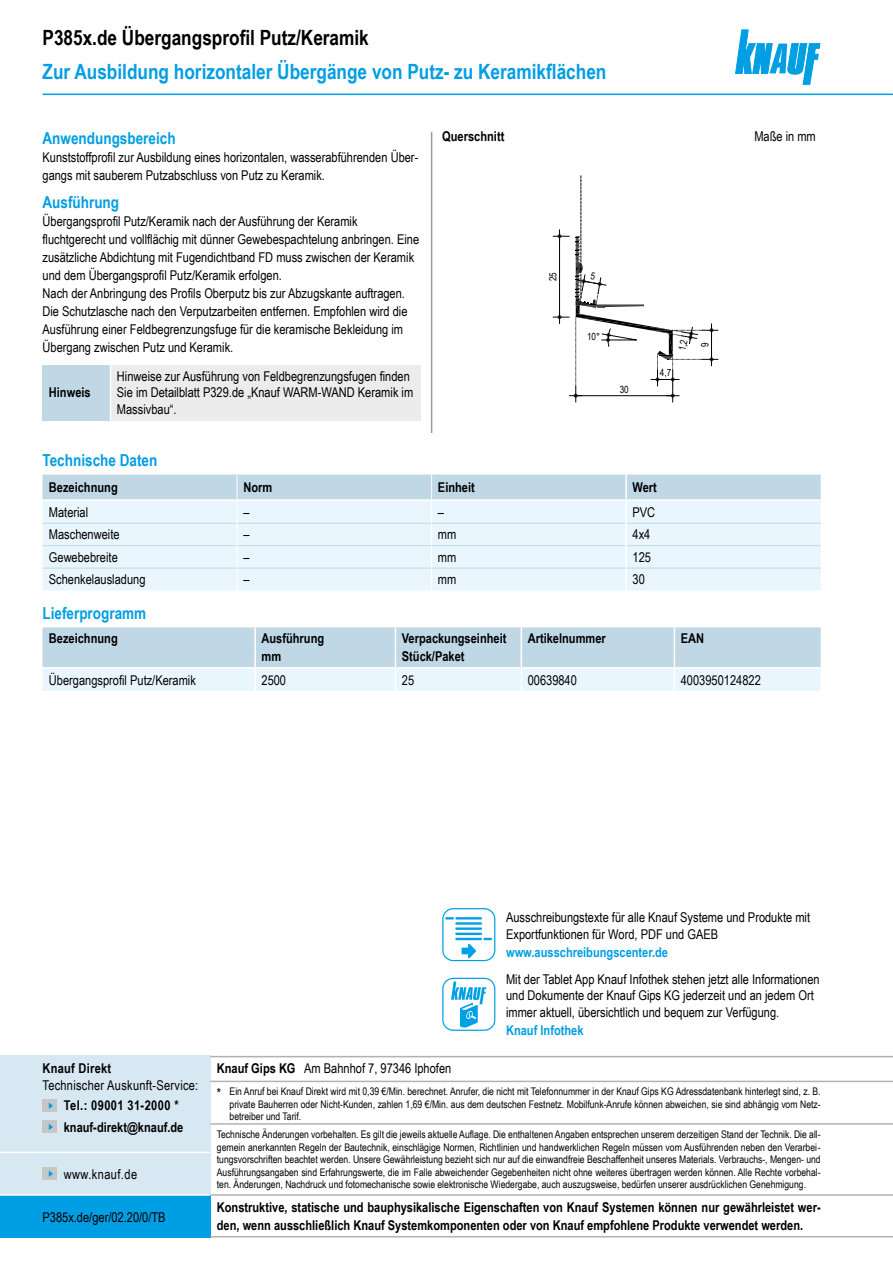
<style>
.page{position:relative;width:893px;height:1263px;background:#fff}
.page>*{position:absolute;margin:0;border:0;box-sizing:border-box;transform-origin:0 0}
.t1{font:700 21px "Arial Narrow";color:#009ee3}
.t2{font:700 21px "Arial Narrow";color:#000}
.Ue3_11cyan_TB{font:700 16.5px "Arial Narrow";color:#009ee3}
.Text_TB{font:13.5px/18px "Arial Narrow";color:#000}
.Tab_Kopf_TB{font:700 13.5px/18px "Arial Narrow";color:#000}
.Tab_Text_TB{font:13.5px "Arial Narrow";color:#000}
.Hinweis_Text_TB{font:13.5px/16.5px "Arial Narrow";color:#000}
.t3{font:700 13.5px "Arial Narrow";color:#009ee3}
.Text_TB-2{font:13.5px "Arial Narrow";letter-spacing:.02em;color:#000}
.Impressum_Drucknorm{font:13.5px "Arial Narrow";color:#000}
.Tab_Kopf_TB-2{font:700 13.5px "Arial Narrow";letter-spacing:.03em;color:#000}
.Text_TB-3{font:13.5px "Arial Narrow";letter-spacing:.03em;color:#000}
.Tab_Kopf_TB-3{font:700 13.5px "Arial Narrow";letter-spacing:.02em;color:#000}
.Ue5_9schwarz_TB{font:700 13.5px "Arial Narrow";color:#000}
.Hinweis_TB{font:700 13.5px "Arial Narrow";color:#000}
.t4{font:10.5px/12.6px "Arial Narrow";color:#000;text-align:justify}
.t5{font:9.9px "Arial Narrow";color:#000}
.s1{font-weight:700}
.s2{font-size:13.5px}
</style>
<div class="page">
<svg style="left:735px;top:30px;width:85px;height:54px"></svg>
<hr style="left:43px;top:94px;width:850px;height:1px;background:#009ee3">
<hr style="left:431px;top:132px;width:1px;height:301px;background:#9c9c9d">
<div style="left:442px;top:978px;width:53px;height:53px;border:1px solid #00a0e4;border-radius:11px"></div>
<svg style="left:451px;top:981px;width:35px;height:47px"></svg>
<div style="left:442px;top:908px;width:53px;height:53px;border:1px solid #00a0e4;border-radius:11px"></div>
<hr style="left:455px;top:917px;width:27px;height:2px;background:#00a0e4">
<hr style="left:455px;top:922px;width:27px;height:3px;background:#00a0e4">
<hr style="left:455px;top:927px;width:27px;height:3px;background:#00a0e4">
<hr style="left:455px;top:933px;width:27px;height:2px;background:#00a0e4">
<hr style="left:455px;top:938px;width:27px;height:2px;background:#00a0e4">
<svg style="left:461px;top:944px;width:15px;height:14px"></svg>
<svg style="left:445px;top:917px;width:9px;height:2px"></svg>
<svg style="left:483px;top:938px;width:9px;height:2px"></svg>
<div style="left:0;top:1195px;width:210px;height:42px;background:#009ee3"></div>
<div style="left:0;top:1056px;width:210px;height:139px;background:#d7e8f2"></div>
<div style="left:43px;top:1167px;width:14px;height:13px;background:#c5c6c6"></div>
<svg style="left:49px;top:1170px;width:4px;height:7px"></svg>
<hr style="left:210px;top:1123px;width:683px;height:2px;background:#b1b2b3">
<div style="left:43px;top:1120px;width:14px;height:13px;background:#c5c6c6"></div>
<svg style="left:49px;top:1124px;width:4px;height:6px"></svg>
<div style="left:43px;top:1099px;width:14px;height:13px;background:#c5c6c6"></div>
<svg style="left:49px;top:1102px;width:4px;height:7px"></svg>
<hr style="left:0;top:1194px;width:210px;height:2px;background:#fff">
<hr style="left:0;top:1152px;width:210px;height:1px;background:#fff">
<hr style="left:210px;top:1194px;width:683px;height:2px;background:#b1b2b3">
<hr style="left:210px;top:1236px;width:683px;height:1px;background:#b1b2b3">
<hr style="left:210px;top:1056px;width:683px;height:1px;background:#b1b2b3">
<hr style="left:210px;top:1081px;width:683px;height:1px;background:#b1b2b3">
<svg style="left:43px;top:475px;width:778px;height:115px;background:#e0eef8"></svg>
<hr style="left:625px;top:475px;width:2px;height:25px;background:#fff">
<hr style="left:625px;top:500px;width:2px;height:23px;background:#fff">
<hr style="left:625px;top:523px;width:2px;height:23px;background:#fff">
<hr style="left:625px;top:546px;width:2px;height:22px;background:#fff">
<hr style="left:625px;top:568px;width:2px;height:22px;background:#fff">
<hr style="left:43px;top:499px;width:194px;height:2px;background:#fff">
<hr style="left:432px;top:499px;width:193px;height:2px;background:#fff">
<hr style="left:237px;top:499px;width:195px;height:2px;background:#fff">
<hr style="left:627px;top:499px;width:194px;height:2px;background:#fff">
<svg style="left:43px;top:627px;width:778px;height:64px;background:#d0e3ef"></svg>
<div style="left:43px;top:365px;width:68px;height:55px;background:#c0d8e6"></div>
<div style="left:111px;top:365px;width:310px;height:55px;background:#ececec"></div>
<hr style="left:110px;top:365px;width:1px;height:55px;background:#fff">
<svg style="left:553px;top:176px;width:165px;height:226px"></svg>
<h1 class="t2" style="left:43px;top:22px;width:328px">P385x.de Übergangsprofil Putz/Keramik</h1>
<h1 class="t1" style="left:43px;top:56px;width:565px">Zur Ausbildung horizontaler Übergänge von Putz- zu Keramikflächen</h1>
<p class="Ue3_11cyan_TB" style="left:43px;top:125px;width:135px">Anwendungsbereich</p>
<p class="Text_TB" style="left:43px;top:147px;width:377px">Kunststoffprofil zur Ausbildung eines horizontalen, wasserabführenden Über&shy;gangs mit sauberem Putzabschluss von Putz zu Keramik.</p>
<p class="Ue3_11cyan_TB" style="left:43px;top:190px;width:78px">Ausführung</p>
<p class="Text_TB" style="left:43px;top:212px;width:378px">Übergangsprofil Putz/Keramik nach der Ausführung der Keramik fluchtgerecht und vollflächig mit dünner Gewebespachtelung anbringen. Eine zusätzliche Abdichtung mit Fugendichtband FD muss zwischen der Keramik und dem Übergangsprofil Putz/Keramik erfolgen.</p>
<p class="Text_TB" style="left:43px;top:284px;width:366px">Nach der Anbringung des Profils Oberputz bis zur Abzugskante auftragen.<br>Die Schutzlasche nach den Verputzarbeiten entfernen. Empfohlen wird die Ausführung einer Feldbegrenzungsfuge für die keramische Bekleidung im Übergang zwischen Putz und Keramik.</p>
<p class="Hinweis_TB" style="left:49px;top:382px;width:43px">Hinweis</p>
<p class="Hinweis_Text_TB" style="left:117px;top:367px;width:298px">Hinweise zur Ausführung von Feldbegrenzungsfugen finden<br>Sie im Detailblatt P329.de „Knauf WARM-WAND Keramik im<br>Massivbau“.</p>
<p class="Ue5_9schwarz_TB" style="left:442px;top:127px;width:64px">Querschnitt</p>
<p class="Text_TB" style="left:754px;top:127px;width:63px">Maße in mm</p>
<p class="t5" style="left:546px;top:281px;width:11px;rotate:-90deg">25</p>
<p class="t5" style="left:587px;top:329px;width:15px">10°</p>
<p class="t5" style="left:620px;top:382px;width:11px">30</p>
<p class="t5" style="left:660px;top:365px;width:13px">4,7</p>
<p class="t5" style="left:698px;top:347px;width:6px;rotate:-90deg">9</p>
<p class="Ue3_11cyan_TB" style="left:43px;top:448px;width:116px">Technische Daten</p>
<p class="Tab_Kopf_TB" style="left:49px;top:478px;width:70px">Bezeichnung</p>
<p class="Tab_Kopf_TB" style="left:243px;top:478px;width:30px">Norm</p>
<p class="Tab_Kopf_TB" style="left:438px;top:478px;width:38px">Einheit</p>
<p class="Tab_Kopf_TB" style="left:632px;top:478px;width:26px">Wert</p>
<p class="Tab_Text_TB" style="left:49px;top:502px;width:41px">Material</p>
<p class="Tab_Text_TB" style="left:243px;top:502px;width:8px">–</p>
<p class="Tab_Text_TB" style="left:438px;top:502px;width:8px">–</p>
<p class="Tab_Text_TB" style="left:632px;top:502px;width:24px">PVC</p>
<p class="Tab_Text_TB" style="left:49px;top:525px;width:72px">Maschenweite</p>
<p class="Tab_Text_TB" style="left:243px;top:525px;width:8px">–</p>
<p class="Tab_Text_TB" style="left:438px;top:525px;width:20px">mm</p>
<p class="Tab_Text_TB" style="left:632px;top:525px;width:19px">4x4</p>
<p class="Tab_Text_TB" style="left:49px;top:547px;width:70px">Gewebebreite</p>
<p class="Tab_Text_TB" style="left:243px;top:547px;width:8px">–</p>
<p class="Tab_Text_TB" style="left:438px;top:547px;width:20px">mm</p>
<p class="Tab_Text_TB" style="left:632px;top:547px;width:20px">125</p>
<p class="Tab_Text_TB" style="left:49px;top:569px;width:98px">Schenkelausladung</p>
<p class="Tab_Text_TB" style="left:243px;top:569px;width:8px">–</p>
<p class="Tab_Text_TB" style="left:438px;top:569px;width:20px">mm</p>
<p class="Tab_Text_TB" style="left:632px;top:569px;width:14px">30</p>
<p class="Ue3_11cyan_TB" style="left:43px;top:601px;width:105px">Lieferprogramm</p>
<p class="Tab_Kopf_TB" style="left:49px;top:629px;width:70px">Bezeichnung</p>
<p class="Tab_Kopf_TB" style="left:261px;top:629px;width:64px">Ausführung</p>
<p class="Tab_Kopf_TB" style="left:402px;top:629px;width:106px">Verpackungseinheit</p>
<p class="Tab_Kopf_TB" style="left:528px;top:629px;width:80px">Artikelnummer</p>
<p class="Tab_Kopf_TB" style="left:681px;top:629px;width:25px">EAN</p>
<p class="Tab_Kopf_TB" style="left:261px;top:647px;width:21px">mm</p>
<p class="Tab_Kopf_TB" style="left:402px;top:647px;width:64px">Stück/Paket</p>
<p class="Tab_Text_TB" style="left:49px;top:670px;width:149px">Übergangsprofil Putz/Keramik</p>
<p class="Tab_Text_TB" style="left:261px;top:670px;width:26px">2500</p>
<p class="Tab_Text_TB" style="left:402px;top:670px;width:14px">25</p>
<p class="Tab_Text_TB" style="left:528px;top:670px;width:51px">00639840</p>
<p class="Tab_Text_TB" style="left:681px;top:670px;width:82px">4003950124822</p>
<p class="Text_TB" style="left:506px;top:909px;width:305px;line-height:16.5px">Ausschreibungstexte für alle Knauf Systeme und Produkte mit<br>Exportfunktionen für Word, PDF und GAEB</p>
<p class="t3" style="left:506px;top:942px;width:164px">www.ausschreibungscenter.de</p>
<p class="Tab_Kopf_TB-3" style="left:43px;top:1058px;width:70px">Knauf Direkt</p>
<p class="Text_TB-2" style="left:43px;top:1075px;width:157px">Technischer Auskunft-Service:</p>
<p class="Tab_Kopf_TB" style="left:64px;top:1117px;width:121px">knauf-direkt@knauf.de</p>
<p class="Text_TB-3" style="left:64px;top:1164px;width:75px">www.knauf.de</p>
<p class="Tab_Kopf_TB-2" style="left:64px;top:1095px;width:116px">Tel.: 09001 31-2000 *</p>
<p class="Impressum_Drucknorm" style="left:43px;top:1207px;width:125px">P385x.de/ger/02.20/0/TB</p>
<p class="Text_TB" style="left:217px;top:1059px;width:236px"><span class="s1">Knauf Gips KG</span> Am Bahnhof 7, 97346 Iphofen</p>
<p class="Text_TB" style="left:506px;top:970px;width:315px;line-height:16.5px">Mit der Tablet App Knauf Infothek stehen jetzt alle Informationen und Dokumente der Knauf Gips KG jederzeit und an jedem Ort immer aktuell, übersichtlich und bequem zur Verfügung.</p>
<p class="t3" style="left:506px;top:1020px;width:79px">Knauf Infothek</p>
<p class="t4" style="left:230px;top:1084px;width:593px;text-indent:-13px"><span class="s2">*</span> Ein Anruf bei Knauf Direkt wird mit 0,39 €/Min. berechnet. Anrufer, die nicht mit Telefonnummer in der Knauf Gips KG Adressdatenbank hinterlegt sind, z. B. private Bauherren oder Nicht-Kunden, zahlen 1,69 €/Min. aus dem deutschen Festnetz. Mobilfunk-Anrufe können abweichen, sie sind abhängig vom Netz&shy;betreiber und Tarif.</p>
<p class="t4" style="left:217px;top:1127px;width:605px">Technische Änderungen vorbehalten. Es gilt die jeweils aktuelle Auflage. Die enthaltenen Angaben entsprechen unserem derzeitigen Stand der Technik. Die all&shy;gemein anerkannten Regeln der Bautechnik, einschlägige Normen, Richtlinien und handwerklichen Regeln müssen vom Ausführenden neben den Verarbei&shy;tungsvorschriften beachtet werden. Unsere Gewährleistung bezieht sich nur auf die einwandfreie Beschaffenheit unseres Materials. Verbrauchs-, Mengen- und Ausführungsangaben sind Erfahrungswerte, die im Falle abweichender Gegebenheiten nicht ohne weiteres übertragen werden können. Alle Rechte vorbehal&shy;ten. Änderungen, Nachdruck und fotomechanische sowie elektronische Wiedergabe, auch auszugsweise, bedürfen unserer ausdrücklichen Genehmigung.</p>
<p class="Tab_Kopf_TB" style="left:217px;top:1197px;width:605px">Konstruktive, statische und bauphysikalische Eigenschaften von Knauf Systemen können nur gewährleistet wer&shy;den, wenn ausschließlich Knauf Systemkomponenten oder von Knauf empfohlene Produkte verwendet werden.</p>
</div>
